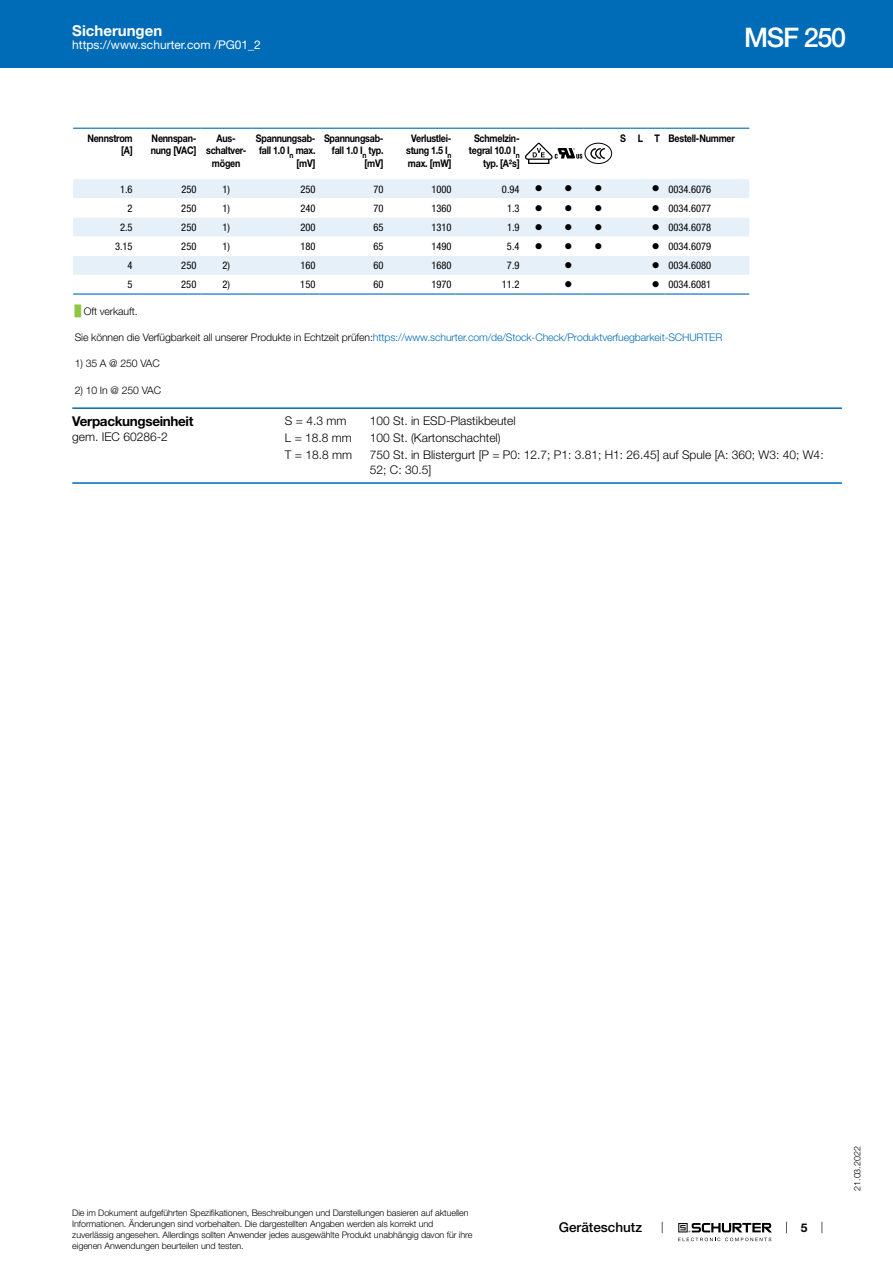
<style>
.page{position:relative;width:893px;height:1263px;background:#fff}
.page>*{position:absolute;margin:0;border:0;box-sizing:border-box;transform-origin:0 0}
.t1{font:500 27px "Helvetica Neue LT";letter-spacing:-.05em;color:#fff}
.t2{font:700 15px "Helvetica Neue LT";color:#fff}
.t3{font:700 13.5px "Helvetica Neue LT";letter-spacing:-.025em;color:#000}
.t4{font:500 13.5px "Helvetica Neue LT";color:#000}
.t5{font:300 12px/14.4px "Helvetica Neue LT";color:#000}
.t6{font:12px "Helvetica Neue LT";color:#fff}
.t7{font:700 12px "Helvetica Neue LT";color:#000}
.t8{font:700 10.5px/12.6px "Helvetica Neue LT";letter-spacing:-.025em;color:#000;text-align:right;scale:.85 1}
.t9{font:condensed 10.5px "Helvetica Neue LT";color:#000}
.t10{font:300 10.5px "Helvetica Neue LT";letter-spacing:-.01em;color:#006bb6}
.t11{font:300 10.5px "Helvetica Neue LT";letter-spacing:-.01em;color:#000}
.t12{font:10.5px "Wingdings";color:#000}
.t13{font:300 9px/10.8px "Helvetica Neue LT";letter-spacing:-.01em;color:#000}
.s1{font-family:"Arial Unicode MS";font-weight:400;color:#8dc63f}
.s2{color:#000}
</style>
<div class="page">
<svg style="left:678px;top:1223px;width:94px;height:18px"></svg>
<div style="left:0;top:0;width:893px;height:68px;background:#006bb6"></div>
<div style="left:73px;top:179px;width:676px;height:19px;background:#e6f0f8"></div>
<svg style="left:73px;top:218px;width:676px;height:57px;fill:#e6f0f8"></svg>
<hr style="left:73px;top:293px;width:64px;height:2px;background:#006bb6">
<hr style="left:137px;top:293px;width:64px;height:2px;background:#006bb6">
<hr style="left:201px;top:293px;width:51px;height:2px;background:#006bb6">
<hr style="left:252px;top:293px;width:68px;height:2px;background:#006bb6">
<hr style="left:320px;top:293px;width:68px;height:2px;background:#006bb6">
<hr style="left:388px;top:293px;width:68px;height:2px;background:#006bb6">
<hr style="left:456px;top:293px;width:68px;height:2px;background:#006bb6">
<hr style="left:524px;top:293px;width:30px;height:2px;background:#006bb6">
<hr style="left:554px;top:293px;width:29px;height:2px;background:#006bb6">
<hr style="left:583px;top:293px;width:30px;height:2px;background:#006bb6">
<svg style="left:613px;top:293px;width:51px;height:2px"></svg>
<hr style="left:664px;top:293px;width:85px;height:2px;background:#006bb6">
<svg style="left:73px;top:128px;width:676px;height:36px"></svg>
<hr style="left:72px;top:407px;width:770px;height:2px;background:#006bb6">
<hr style="left:72px;top:482px;width:770px;height:2px;background:#006bb6">
<svg style="left:536px;top:185px;width:36px;height:7px"></svg>
<svg style="left:536px;top:224px;width:35px;height:6px"></svg>
<svg style="left:536px;top:243px;width:35px;height:6px"></svg>
<h2 class="t2" style="left:72px;top:21px;width:92px">Sicherungen</h2>
<h3 class="t6" style="left:72px;top:38px;width:190px">https://www.schurter.com /PG01_2</h3>
<h1 class="t1" style="left:744px;top:21px;width:103px">MSF 250</h1>
<p class="t8" style="left:87px;top:131px;width:55px">Nennstrom [A]</p>
<p class="t8" style="left:151px;top:131px;width:55px;text-align:left">Nennspan&shy;nung [VAC]</p>
<p class="t8" style="left:206px;top:131px;width:49px;text-align:center">Aus&shy;schaltver&shy;mögen</p>
<p class="t8" style="left:256px;top:131px;width:72px">Spannungsab&shy;fall 1.0 I<sub>n</sub> max. [mV]</p>
<p class="t8" style="left:324px;top:131px;width:72px">Spannungsab&shy;fall 1.0 I<sub>n</sub> typ. [mV]</p>
<p class="t8" style="left:406px;top:131px;width:55px;text-align:center">Verlustlei&shy;stung 1.5 I<sub>n </sub>max. [mW]</p>
<p class="t8" style="left:469px;top:131px;width:61px">Schmelzin&shy;tegral 10.0 I<sub>n </sub>typ. [A²s]</p>
<p class="t8" style="left:620px;top:131px;width:137px">S L T Bestell-Nummer</p>
<p class="t9" style="left:120px;top:183px;width:14px">1.6</p>
<p class="t9" style="left:181px;top:183px;width:17px">250</p>
<p class="t9" style="left:222px;top:183px;width:9px">1)</p>
<p class="t9" style="left:300px;top:183px;width:17px">250</p>
<p class="t9" style="left:373px;top:183px;width:12px">70</p>
<p class="t9" style="left:431px;top:183px;width:22px">1000</p>
<p class="t9" style="left:502px;top:183px;width:19px">0.94</p>
<p class="t12" style="left:594px;top:183px;width:9px">●</p>
<p class="t9" style="left:652px;top:183px;width:61px">● 0034.6076</p>
<p class="t9" style="left:128px;top:202px;width:7px">2</p>
<p class="t9" style="left:181px;top:202px;width:17px">250</p>
<p class="t9" style="left:222px;top:202px;width:9px">1)</p>
<p class="t9" style="left:300px;top:202px;width:17px">240</p>
<p class="t9" style="left:373px;top:202px;width:12px">70</p>
<p class="t9" style="left:431px;top:202px;width:22px">1360</p>
<p class="t9" style="left:507px;top:202px;width:14px">1.3</p>
<p class="t12" style="left:594px;top:202px;width:9px">●</p>
<p class="t9" style="left:652px;top:202px;width:61px">● 0034.6077</p>
<p class="t9" style="left:120px;top:221px;width:14px">2.5</p>
<p class="t9" style="left:181px;top:221px;width:17px">250</p>
<p class="t9" style="left:222px;top:221px;width:9px">1)</p>
<p class="t9" style="left:300px;top:221px;width:17px">200</p>
<p class="t9" style="left:373px;top:221px;width:12px">65</p>
<p class="t9" style="left:431px;top:221px;width:22px">1310</p>
<p class="t9" style="left:507px;top:221px;width:14px">1.9</p>
<p class="t12" style="left:594px;top:221px;width:9px">●</p>
<p class="t9" style="left:652px;top:221px;width:61px">● 0034.6078</p>
<p class="t9" style="left:115px;top:240px;width:19px">3.15</p>
<p class="t9" style="left:181px;top:240px;width:17px">250</p>
<p class="t9" style="left:222px;top:240px;width:9px">1)</p>
<p class="t9" style="left:300px;top:240px;width:17px">180</p>
<p class="t9" style="left:373px;top:240px;width:12px">65</p>
<p class="t9" style="left:431px;top:240px;width:22px">1490</p>
<p class="t9" style="left:507px;top:240px;width:14px">5.4</p>
<p class="t12" style="left:594px;top:240px;width:9px">●</p>
<p class="t9" style="left:652px;top:240px;width:61px">● 0034.6079</p>
<p class="t9" style="left:128px;top:259px;width:7px">4</p>
<p class="t9" style="left:181px;top:259px;width:17px">250</p>
<p class="t9" style="left:222px;top:259px;width:9px">2)</p>
<p class="t9" style="left:300px;top:259px;width:17px">160</p>
<p class="t9" style="left:373px;top:259px;width:12px">60</p>
<p class="t9" style="left:431px;top:259px;width:22px">1680</p>
<p class="t9" style="left:507px;top:259px;width:14px">7.9</p>
<p class="t12" style="left:565px;top:260px;width:9px">●</p>
<p class="t9" style="left:652px;top:259px;width:61px">● 0034.6080</p>
<p class="t9" style="left:128px;top:278px;width:7px">5</p>
<p class="t9" style="left:181px;top:278px;width:17px">250</p>
<p class="t9" style="left:222px;top:278px;width:9px">2)</p>
<p class="t9" style="left:300px;top:278px;width:17px">150</p>
<p class="t9" style="left:373px;top:278px;width:12px">60</p>
<p class="t9" style="left:431px;top:278px;width:22px">1970</p>
<p class="t9" style="left:502px;top:278px;width:19px">11.2</p>
<p class="t12" style="left:564px;top:279px;width:9px">●</p>
<p class="t9" style="left:652px;top:278px;width:61px">● 0034.6081</p>
<p class="t11" style="left:75px;top:305px;width:64px"><span class="s1">█</span> Oft verkauft.</p>
<p class="t10" style="left:75px;top:331px;width:649px"><span class="s2">Sie können die Verfügbarkeit all unserer Produkte in Echtzeit prüfen:</span>https://www.schurter.com/de/Stock-Check/Produktverfuegbarkeit-SCHURTER</p>
<p class="t11" style="left:75px;top:357px;width:87px">1) 35 A @ 250 VAC</p>
<p class="t11" style="left:75px;top:383px;width:88px">2) 10 In @ 250 VAC</p>
<h3 class="t3" style="left:72px;top:413px;width:123px">Verpackungseinheit</h3>
<h3 class="t5" style="left:72px;top:429px;width:97px">gem. IEC 60286-2</h3>
<h3 class="t5" style="left:285px;top:414px;width:63px">S = 4.3 mm</h3>
<h3 class="t5" style="left:370px;top:414px;width:147px">100 St. in ESD-Plastikbeutel</h3>
<h3 class="t5" style="left:285px;top:431px;width:68px">L = 18.8 mm</h3>
<h3 class="t5" style="left:370px;top:431px;width:132px">100 St. (Kartonschachtel)</h3>
<h3 class="t5" style="left:285px;top:448px;width:69px">T = 18.8 mm</h3>
<h3 class="t5" style="left:370px;top:448px;width:455px">750 St. in Blistergurt [P = P0: 12.7; P1: 3.81; H1: 26.45] auf Spule [A: 360; W3: 40; W4:<br>52; C: 30.5]</h3>
<p class="t13" style="left:72px;top:1207px;width:402px">Die im Dokument aufgeführten Spezifikationen, Beschreibungen und Darstellungen basieren auf aktuellen Informationen. Änderungen sind vorbehalten. Die dargestellten Angaben werden als korrekt und zuverlässig angesehen. Allerdings sollten Anwender jedes ausgewählte Produkt unabhängig davon für ihre eigenen Anwendungen beurteilen und testen.</p>
<h3 class="t4" style="left:559px;top:1219px;width:85px">Geräteschutz</h3>
<h3 class="t7" style="left:801px;top:1220px;width:8px">5</h3>
<p class="t13" style="left:852px;top:1191px;width:46px;rotate:-90deg">21.03.2022</p>
</div>
